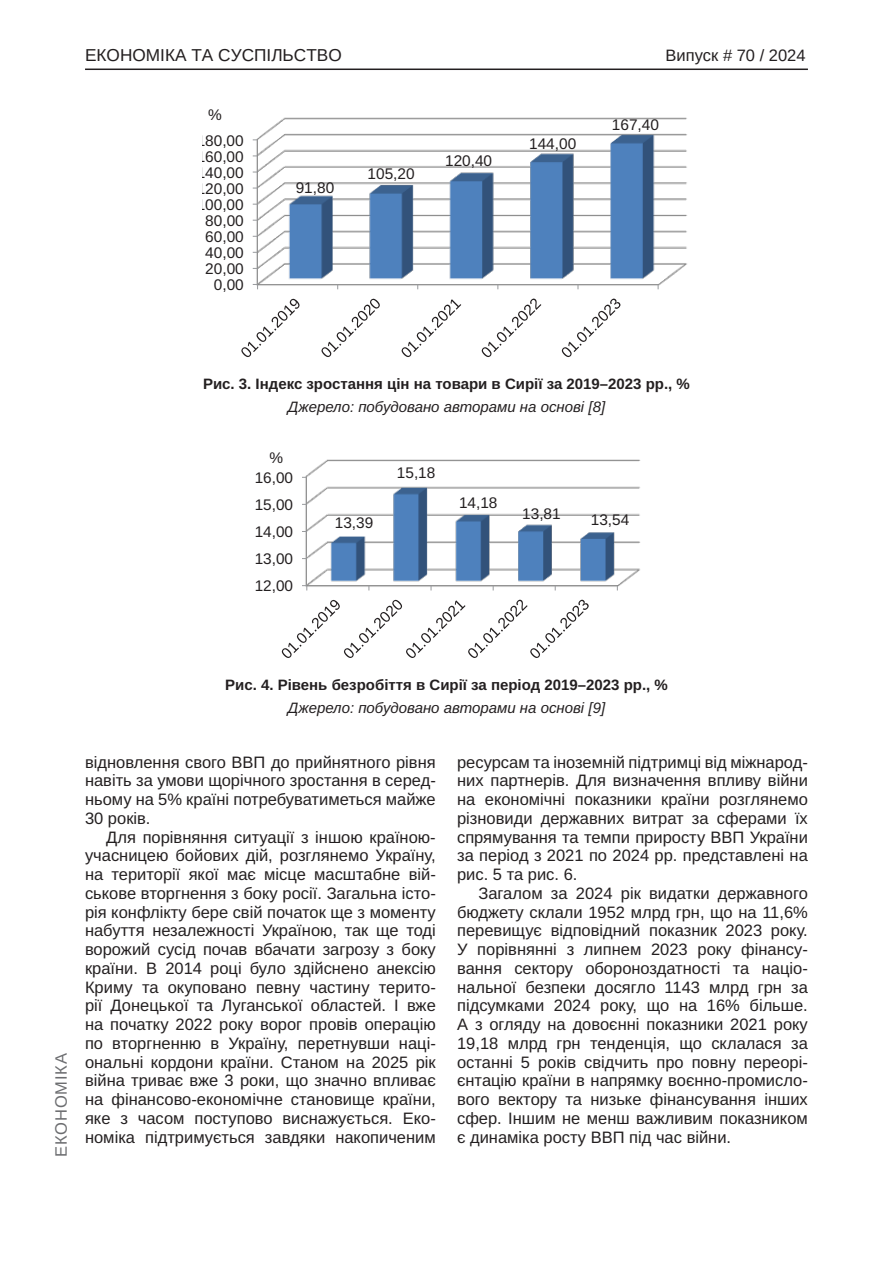
<style>
.page{position:relative;width:893px;height:1263px;background:#fff}
.page>*{position:absolute;margin:0;border:0;box-sizing:border-box;transform-origin:0 0}
.t1{font:17.25px "Arimo";color:#231f20}
.Текст_основной_G{font:16.5px/18.8px "Arimo";color:#231f20;text-align:justify}
.t2{font:16.5px "Arimo";color:#231f20}
.t3{font:16.5px "Arimo";letter-spacing:.05em;color:#6c6d70}
.t4{font:15.45px "Arimo Roman";color:#231f20}
.t5{font:15.3px "Arimo Roman";color:#231f20}
.Рисунок_N{font:700 15px "Arimo";color:#231f20}
.Джерело{font:italic 15px "Arimo";color:#231f20}
</style>
<div class="page">
<hr style="left:85px;top:69px;width:723px;height:1px;background:#231f20">
<img style="left:255px;top:117px;width:432px;height:170px">
<svg style="left:253px;top:284px;width:5px;height:5px"></svg>
<svg style="left:241px;top:299px;width:59px;height:58px"></svg>
<svg style="left:321px;top:299px;width:59px;height:58px"></svg>
<svg style="left:401px;top:299px;width:60px;height:58px"></svg>
<svg style="left:482px;top:299px;width:59px;height:58px"></svg>
<svg style="left:562px;top:299px;width:58px;height:58px"></svg>
<img style="left:305px;top:459px;width:336px;height:129px">
<svg style="left:302px;top:585px;width:5px;height:5px"></svg>
<svg style="left:282px;top:600px;width:307px;height:58px"></svg>
<p class="t1" style="left:85px;top:45px;width:258px">ЕКОНОМІКА ТА СУСПІЛЬСТВО</p>
<p class="t2" style="left:665px;top:46px;width:142px">Випуск # 70 / 2024</p>
<p class="t4" style="left:208px;top:104px;width:15px">%</p>
<p class="t4" style="left:197px;top:129px;width:49px">180,00</p>
<p class="t4" style="left:197px;top:145px;width:49px">160,00</p>
<p class="t4" style="left:197px;top:161px;width:49px">140,00</p>
<p class="t4" style="left:197px;top:178px;width:49px">120,00</p>
<p class="t4" style="left:197px;top:194px;width:49px">100,00</p>
<p class="t4" style="left:205px;top:210px;width:40px">80,00</p>
<p class="t4" style="left:205px;top:226px;width:40px">60,00</p>
<p class="t4" style="left:205px;top:242px;width:40px">40,00</p>
<p class="t4" style="left:205px;top:258px;width:40px">20,00</p>
<p class="t4" style="left:214px;top:274px;width:31px">0,00</p>
<p class="t4" style="left:296px;top:177px;width:40px">91,80</p>
<p class="t4" style="left:368px;top:162px;width:49px">105,20</p>
<p class="t4" style="left:445px;top:150px;width:49px">120,40</p>
<p class="t4" style="left:529px;top:133px;width:49px">144,00</p>
<p class="t4" style="left:612px;top:114px;width:49px">167,40</p>
<p class="Рисунок_N" style="left:203px;top:373px;width:488px">Рис. 3. Індекс зростання цін на товари в Сирії за 2019–2023 рр., %</p>
<p class="Джерело" style="left:288px;top:396px;width:319px">Джерело: побудовано авторами на основі [8]</p>
<p class="t5" style="left:269px;top:447px;width:15px">%</p>
<p class="t5" style="left:255px;top:467px;width:40px">16,00</p>
<p class="t5" style="left:255px;top:494px;width:40px">15,00</p>
<p class="t5" style="left:255px;top:521px;width:40px">14,00</p>
<p class="t5" style="left:255px;top:548px;width:40px">13,00</p>
<p class="t5" style="left:255px;top:575px;width:40px">12,00</p>
<p class="t5" style="left:335px;top:512px;width:40px">13,39</p>
<p class="t5" style="left:397px;top:462px;width:40px">15,18</p>
<p class="t4" style="left:459px;top:492px;width:40px">14,18</p>
<p class="t5" style="left:522px;top:503px;width:40px">13,81</p>
<p class="t5" style="left:591px;top:509px;width:40px">13,54</p>
<p class="t3" style="left:52px;top:1157px;width:105px;rotate:-90deg">ЕКОНОМІКА</p>
<p class="Рисунок_N" style="left:225px;top:674px;width:444px">Рис. 4. Рівень безробіття в Сирії за період 2019–2023 рр., %</p>
<p class="Джерело" style="left:288px;top:697px;width:319px">Джерело: побудовано авторами на основі [9]</p>
<p class="Текст_основной_G" style="left:85px;top:753px;width:352px">відновлення свого ВВП до прийнятного рівня навіть за умови щорічного зростання в серед&shy;ньому на 5% країні потребуватиметься майже 30 років.</p>
<p class="Текст_основной_G" style="left:85px;top:828px;width:352px;text-indent:21px">Для порівняння ситуації з іншою країною&shy;учасницею бойових дій, розглянемо Україну, на території якої має місце масштабне вій&shy;ськове вторгнення з боку росії. Загальна істо&shy;рія конфлікту бере свій початок ще з моменту набуття незалежності Україною, так ще тоді ворожий сусід почав вбачати загрозу з боку країни. В 2014 році було здійснено анексію Криму та окуповано певну частину терито&shy;рії Донецької та Луганської областей. І вже на початку 2022 року ворог провів операцію по вторгненню в Україну, перетнувши наці&shy;ональні кордони країни. Станом на 2025 рік війна триває вже 3 роки, що значно впливає на фінансово-економічне становище країни, яке з часом поступово виснажується. Еко&shy;номіка підтримується завдяки накопиченим</p>
<p class="Текст_основной_G" style="left:457px;top:753px;width:352px">ресурсам та іноземній підтримці від міжнарод&shy;них партнерів. Для визначення впливу війни на економічні показники країни розглянемо різновиди державних витрат за сферами їх спрямування та темпи приросту ВВП України за період з 2021 по 2024 рр. представлені на рис. 5 та рис. 6.</p>
<p class="Текст_основной_G" style="left:457px;top:884px;width:352px;text-indent:21px">Загалом за 2024 рік видатки державного бюджету склали 1952 млрд грн, що на 11,6% перевищує відповідний показник 2023 року.<br>У порівнянні з липнем 2023 року фінансу&shy;вання сектору обороноздатності та націо&shy;нальної безпеки досягло 1143 млрд грн за підсумками 2024 року, що на 16% більше.<br>А з огляду на довоєнні показники 2021 року 19,18 млрд грн тенденція, що склалася за останні 5 років свідчить про повну переорі&shy;єнтацію країни в напрямку воєнно-промисло&shy;вого вектору та низьке фінансування інших сфер. Іншим не менш важливим показником є динаміка росту ВВП під час війни.</p>
</div>
